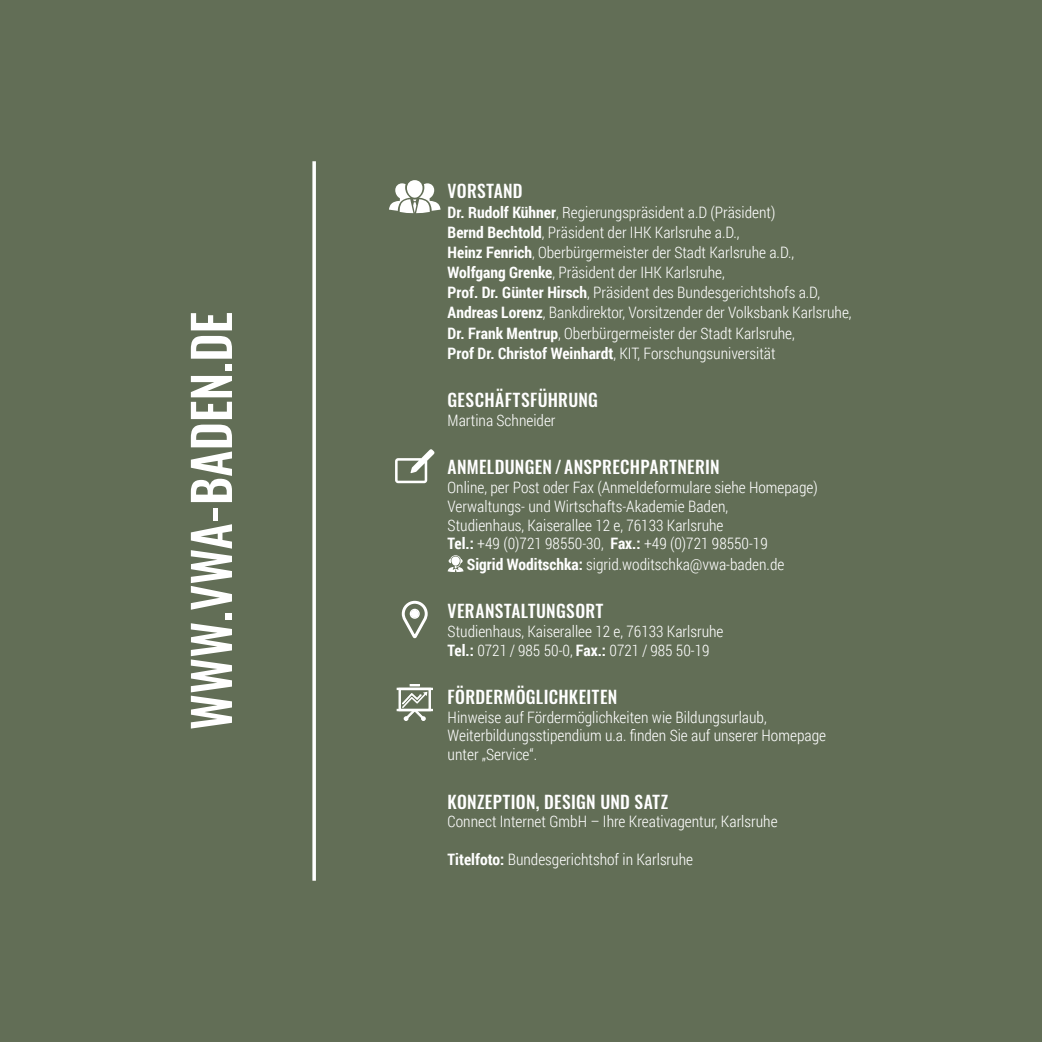
<style>
.page{position:relative;width:1042px;height:1042px;background:#626e56}
.page>*{position:absolute;margin:0;border:0;box-sizing:border-box;transform-origin:0 0}
.t1{font:500 50.75px "Oswald";color:#fff}
.Fließtext_Roboto{font:500 17.5px "Oswald";letter-spacing:.02em;color:#fff}
.Fließtext_Roboto-2{font:300 15.75px/18.9px "Roboto Condensed";color:#fff}
.s1{font-weight:700}
</style>
<div class="page">
<svg style="left:312px;top:161px;width:4px;height:720px;background:#ebecea"></svg>
<svg style="left:395px;top:449px;width:39px;height:34px"></svg>
<svg style="left:401px;top:600px;width:27px;height:39px"></svg>
<div style="left:411px;top:610px;width:8px;height:8px;background:#fff;border-radius:50%"></div>
<svg style="left:448px;top:555px;width:15px;height:17px"></svg>
<svg style="left:389px;top:180px;width:51px;height:33px"></svg>
<div style="left:397px;top:688px;width:36px;height:2px;border:1px solid #fff"></div>
<div style="left:397px;top:709px;width:36px;height:2px;border:1px solid #fff"></div>
<svg style="left:398px;top:684px;width:33px;height:37px"></svg>
<p class="t1" style="left:185px;top:730px;width:420px;rotate:-90deg">WWW.VWA-BADEN.DE</p>
<p class="Fließtext_Roboto" style="left:448px;top:181px;width:77px">VORSTAND</p>
<p class="Fließtext_Roboto-2" style="left:448px;top:202px;width:329px"><span class="s1">Dr. Rudolf Kühner</span>, Regierungspräsident a.D (Präsident)</p>
<p class="Fließtext_Roboto-2" style="left:448px;top:222px;width:293px"><span class="s1">Bernd Bechtold</span>, Präsident der IHK Karlsruhe a.D.,</p>
<p class="Fließtext_Roboto-2" style="left:448px;top:242px;width:348px"><span class="s1">Heinz Fenrich</span>, Oberbürgermeister der Stadt Karlsruhe a.D.,</p>
<p class="Fließtext_Roboto-2" style="left:448px;top:263px;width:279px"><span class="s1">Wolfgang Grenke</span>, Präsident der IHK Karlsruhe,</p>
<p class="Fließtext_Roboto-2" style="left:448px;top:283px;width:374px"><span class="s1">Prof. Dr. Günter Hirsch</span>, Präsident des Bundesgerichtshofs a.D,</p>
<p class="Fließtext_Roboto-2" style="left:448px;top:303px;width:405px"><span class="s1">Andreas Lorenz</span>, Bankdirektor, Vorsitzender der Volksbank Karlsruhe,</p>
<p class="Fließtext_Roboto-2" style="left:448px;top:323px;width:349px"><span class="s1">Dr. Frank Mentrup</span>, Oberbürgermeister der Stadt Karlsruhe,</p>
<p class="Fließtext_Roboto-2" style="left:448px;top:343px;width:329px"><span class="s1">Prof Dr. Christof Weinhardt</span>, KIT, Forschungsuniversität</p>
<p class="Fließtext_Roboto" style="left:448px;top:390px;width:152px">GESCHÄFTSFÜHRUNG</p>
<p class="Fließtext_Roboto-2" style="left:448px;top:410px;width:109px">Martina Schneider</p>
<p class="Fließtext_Roboto" style="left:448px;top:457px;width:273px">ANMELDUNGEN / ANSPRECHPARTNERIN</p>
<p class="Fließtext_Roboto-2" style="left:448px;top:477px;width:372px">Online, per Post oder Fax (Anmeldeformulare siehe Homepage)</p>
<p class="Fließtext_Roboto-2" style="left:448px;top:496px;width:282px">Verwaltungs- und Wirtschafts-Akademie Baden,</p>
<p class="Fließtext_Roboto-2" style="left:448px;top:515px;width:277px">Studienhaus, Kaiserallee 12 e, 76133 Karlsruhe</p>
<p class="Fließtext_Roboto-2" style="left:448px;top:534px;width:322px"><span class="s1">Tel.:</span> +49 (0)721 98550-30, <span class="s1">Fax.:</span> +49 (0)721 98550-19</p>
<p class="Fließtext_Roboto-2" style="left:467px;top:554px;width:319px"><span class="s1">Sigrid Woditschka:</span> sigrid.woditschka@vwa-baden.de</p>
<p class="Fließtext_Roboto" style="left:448px;top:601px;width:157px">VERANSTALTUNGSORT</p>
<p class="Fließtext_Roboto-2" style="left:448px;top:621px;width:277px">Studienhaus, Kaiserallee 12 e, 76133 Karlsruhe</p>
<p class="Fließtext_Roboto-2" style="left:448px;top:640px;width:263px"><span class="s1">Tel.:</span> 0721 / 985 50-0, <span class="s1">Fax.:</span> 0721 / 985 50-19</p>
<p class="Fließtext_Roboto" style="left:448px;top:687px;width:171px">FÖRDERMÖGLICHKEITEN</p>
<p class="Fließtext_Roboto-2" style="left:448px;top:707px;width:380px">Hinweise auf Fördermöglichkeiten wie Bildungsurlaub,<br>Weiterbildungsstipendium u.a. finden Sie auf unserer Homepage</p>
<p class="Fließtext_Roboto-2" style="left:448px;top:745px;width:91px">unter „Service“.</p>
<p class="Fließtext_Roboto" style="left:448px;top:792px;width:222px">KONZEPTION, DESIGN UND SATZ</p>
<p class="Fließtext_Roboto-2" style="left:448px;top:812px;width:331px">Connect Internet GmbH – Ihre Kreativagentur, Karlsruhe</p>
<p class="Fließtext_Roboto-2" style="left:448px;top:849px;width:247px"><span class="s1">Titelfoto:</span> Bundesgerichtshof in Karlsruhe</p>
</div>
